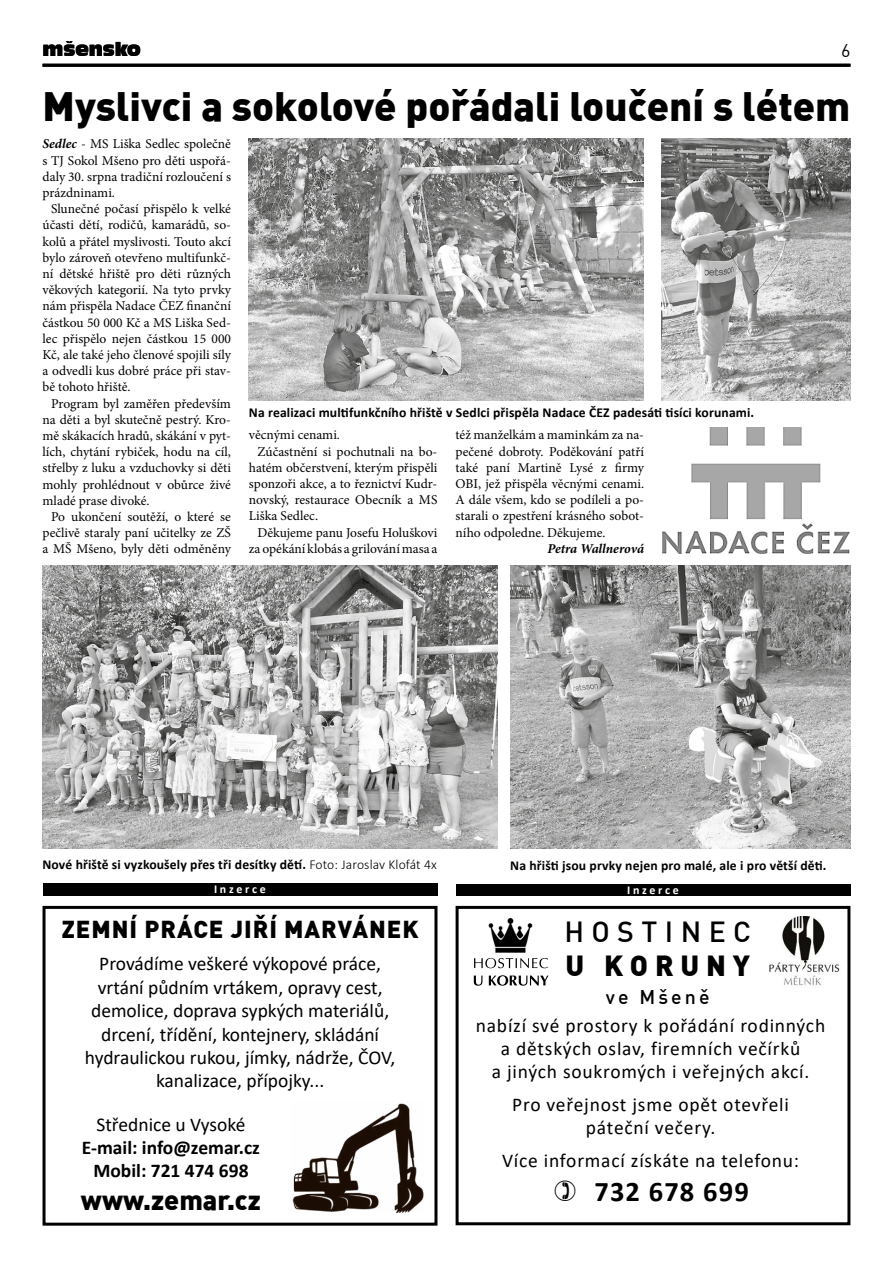
<style>
.page{position:relative;width:893px;height:1263px;background:#fff}
.page>*{position:absolute;margin:0;border:0;box-sizing:border-box;transform-origin:0 0}
.t1{font:900 40.2px "Unient DINCE";color:#000}
.t2{font:700 28.5px "Calibri";letter-spacing:.04em;color:#000}
.t3{font:500 28.5px "Unient DINCE";letter-spacing:.26em;color:#000}
.t4{font:900 28.5px "Unient DINCE";letter-spacing:.24em;color:#000}
.t5{font:900 27px "Unient DINCE";color:#000}
.t6{font:900 24px "Unient DINCE";letter-spacing:.04em;color:#000}
.t7{font:19.5px/23.4px "Calibri";color:#000;text-align:center}
.t8{font:19.5px/23.4px "Calibri";letter-spacing:.04em;color:#000;text-align:center}
.t9{font:700 19.5px/23.4px "Calibri";color:#000;text-align:center}
.t10{font:500 19.5px "Unient DINCE";letter-spacing:.16em;color:#000}
.t11{font:18px "Incised 901 BT Compact";color:#000}
.t12{font:18px "Unient DINCE";color:#000}
.t13{font:700 13.65px "Calibri";letter-spacing:.01em;color:#000}
.t14{font:13.5px/16.2px "Minion Pro";color:#000;text-align:justify}
.t15{font:italic 700 13.5px "Minion Pro";letter-spacing:-.005em;color:#000}
.t16{font:700 12px "Calibri";color:#fff}
.s1{font-weight:700;font-style:italic}
.s2{font-weight:300}
</style>
<div class="page">
<hr style="left:43px;top:64px;width:807px;height:3px;background:#000">
<div style="left:43px;top:884px;width:394px;height:12px;background:#000"></div>
<div style="left:43px;top:906px;width:394px;height:320px;border:3px solid #000"></div>
<img style="left:292px;top:1103px;width:131px;height:109px">
<div style="left:456px;top:884px;width:394px;height:12px;background:#000"></div>
<div style="left:456px;top:906px;width:394px;height:319px;border:3px solid #000"></div>
<img style="left:473px;top:917px;width:76px;height:69px">
<img style="left:769px;top:916px;width:71px;height:70px">
<img style="left:249px;top:138px;width:395px;height:263px">
<img style="left:42px;top:566px;width:455px;height:282px">
<img style="left:691px;top:428px;width:130px;height:92px">
<img style="left:663px;top:523px;width:187px;height:30px">
<img style="left:510px;top:566px;width:341px;height:282px">
<img style="left:662px;top:138px;width:189px;height:263px">
<h3 class="t11" style="left:43px;top:39px;width:100px">mšensko</h3>
<h3 class="t12" style="left:841px;top:39px;width:11px">6</h3>
<h1 class="t1" style="left:43px;top:79px;width:809px">Myslivci a sokolové pořádali loučení s létem</h1>
<p class="t14" style="left:43px;top:136px;width:190px"><span class="s1">Sedlec</span> - MS Liška Sedlec společně s TJ Sokol Mšeno pro děti uspořá&shy;daly 30. srpna tradiční rozloučení s prázdninami.</p>
<p class="t14" style="left:43px;top:201px;width:190px;text-indent:9px">Slunečné počasí přispělo k velké účasti dětí, rodičů, kamarádů, so&shy;kolů a přátel myslivosti. Touto akcí bylo zároveň otevřeno multifunkč&shy;ní dětské hřiště pro děti různých věkových kategorií. Na tyto prvky nám přispěla Nadace ČEZ finanční částkou 50 000 Kč a MS Liška Sed&shy;lec přispělo nejen částkou 15 000<br>Kč, ale také jeho členové spojili síly a odvedli kus dobré práce při stav&shy;bě tohoto hřiště.</p>
<p class="t14" style="left:43px;top:395px;width:190px;text-indent:9px">Program byl zaměřen především na děti a byl skutečně pestrý. Kro&shy;mě skákacích hradů, skákání v pyt&shy;lích, chytání rybiček, hodu na cíl, střelby z luku a vzduchovky si děti mohly prohlédnout v obůrce živé mladé prase divoké.</p>
<p class="t14" style="left:43px;top:509px;width:190px;text-indent:9px">Po ukončení soutěží, o které se pečlivě staraly paní učitelky ze ZŠ a MŠ Mšeno, byly děti odměněny</p>
<p class="t13" style="left:249px;top:403px;width:507px">Na realizaci multifunkčního hřiště v Sedlci přispěla Nadace ČEZ padesáti tisíci korunami.</p>
<p class="t14" style="left:249px;top:427px;width:92px">věcnými cenami.</p>
<p class="t14" style="left:257px;top:443px;width:181px">Zúčastnění si pochutnali na bo-</p>
<p class="t14" style="left:249px;top:459px;width:190px">hatém občerstvení, kterým přispěli</p>
<p class="t14" style="left:249px;top:476px;width:190px">sponzoři akce, a to řeznictví Kudr-</p>
<p class="t14" style="left:249px;top:492px;width:190px">novský, restaurace Obecník a MS</p>
<p class="t14" style="left:249px;top:508px;width:71px">Liška Sedlec.</p>
<p class="t14" style="left:257px;top:524px;width:181px">Děkujeme panu Josefu Holuškovi</p>
<p class="t14" style="left:249px;top:540px;width:190px">za opékání klobás a grilování masa a</p>
<p class="t14" style="left:456px;top:427px;width:190px">též manželkám a maminkám za na&shy;pečené dobroty. Poděkování patří také paní Martině Lysé z firmy OBI, jež přispěla věcnými cenami.<br>A dále všem, kdo se podíleli a po&shy;starali o zpestření krásného sobot&shy;ního odpoledne. Děkujeme.</p>
<p class="t15" style="left:547px;top:539px;width:98px">Petra Wallnerová</p>
<p class="t13" style="left:42px;top:855px;width:396px">Nové hřiště si vyzkoušely přes tři desítky dětí. <span class="s2">Foto: Jaroslav Klofát 4x</span></p>
<p class="t13" style="left:510px;top:856px;width:318px">Na hřišti jsou prvky nejen pro malé, ale i pro větší děti.</p>
<p class="t16" style="left:214px;top:880px;width:53px">I n z e r c e</p>
<h3 class="t6" style="left:62px;top:913px;width:358px">ZEMNÍ PRÁCE JIŘÍ MARVÁNEK</h3>
<h3 class="t7" style="left:85px;top:952px;width:312px">Provádíme veškeré výkopové práce, vrtání půdním vrtákem, opravy cest, demolice, doprava sypkých materiálů, drcení, třídění, kontejnery, skládání hydraulickou rukou, jímky, nádrže, ČOV, kanalizace, přípojky...</h3>
<h3 class="t7" style="left:96px;top:1112px;width:150px">Střednice u Vysoké</h3>
<h3 class="t9" style="left:82px;top:1135px;width:179px">E-mail: info@zemar.cz<br>Mobil: 721 474 698</h3>
<h3 class="t5" style="left:81px;top:1182px;width:182px">www.zemar.cz</h3>
<p class="t16" style="left:627px;top:881px;width:53px">I n z e r c e</p>
<h2 class="t3" style="left:564px;top:913px;width:188px">HOSTINEC</h2>
<h2 class="t4" style="left:565px;top:946px;width:186px">U KORUNY</h2>
<h3 class="t10" style="left:606px;top:984px;width:105px">ve Mšeně</h3>
<h3 class="t8" style="left:476px;top:1013px;width:351px">nabízí své prostory k pořádání rodinných a dětských oslav, firemních večírků<br>a jiných soukromých i veřejných akcí.</h3>
<h3 class="t8" style="left:512px;top:1092px;width:278px">Pro veřejnost jsme opět otevřeli páteční večery.</h3>
<h3 class="t8" style="left:502px;top:1148px;width:299px">Více informací získáte na telefonu:</h3>
<h2 class="t2" style="left:594px;top:1171px;width:156px">732 678 699</h2>
</div>
